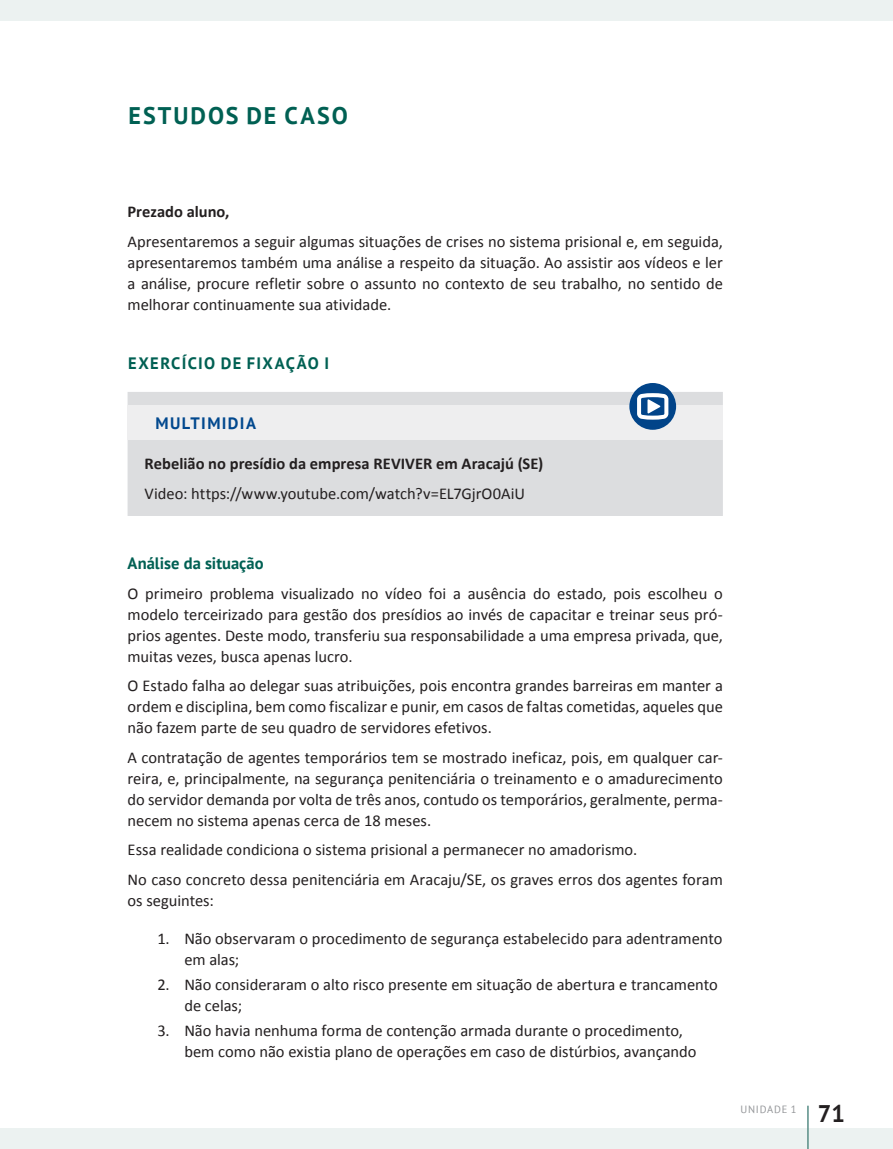
<style>
.page{position:relative;width:893px;height:1149px;background:#fff}
.page>*{position:absolute;margin:0;border:0;box-sizing:border-box;transform-origin:0 0}
.Titulo_1{font:700 24px "PT Sans";letter-spacing:.085em;color:#006053}
.t1{font:700 24px "PT Sans";color:#231f20}
.texto_base{font:16.5px/21px "Calibri";color:#231f20;text-align:justify}
.texto_base-2{font:700 16.5px "Calibri";color:#231f20}
.nivel3{font:700 16.5px "PT Sans";letter-spacing:.08em;color:#006053}
.texto_base-3{font:700 16.5px "PT Sans";color:#006053}
.objetivos{font:700 16.5px "PT Sans";letter-spacing:.08em;color:#01488e}
.t2{font:10.5px "PT Sans";letter-spacing:.08em;color:#939598}
</style>
<div class="page">
<div style="left:0;top:0;width:893px;height:21px;background:#ecf2f1"></div>
<div style="left:0;top:1127px;width:893px;height:21px;background:#ecf2f1"></div>
<hr style="left:807px;top:1105px;width:2px;height:43px;background:#578d86">
<hr style="left:0;top:0;width:1px;height:1148px;background:#a2bbb8">
<div style="left:128px;top:392px;width:595px;height:124px;background:#dcdddf"></div>
<div style="left:128px;top:405px;width:595px;height:35px;background:#eeeeef"></div>
<svg style="left:629px;top:383px;width:47px;height:46px"></svg>
<p class="Titulo_1" style="left:129px;top:100px;width:221px">ESTUDOS DE CASO</p>
<p class="texto_base-2" style="left:128px;top:201px;width:103px">Prezado aluno,</p>
<p class="texto_base" style="left:128px;top:231px;width:597px">Apresentaremos a seguir algumas situações de crises no sistema prisional e, em seguida, apresentaremos também uma análise a respeito da situação. Ao assistir aos vídeos e ler a análise, procure refletir sobre o assunto no contexto de seu trabalho, no sentido de melhorar continuamente sua atividade.</p>
<p class="nivel3" style="left:128px;top:352px;width:202px">EXERCÍCIO DE FIXAÇÃO I</p>
<p class="objetivos" style="left:155px;top:412px;width:102px">MULTIMIDIA</p>
<p class="texto_base-2" style="left:145px;top:453px;width:400px">Rebelião no presídio da empresa REVIVER em Aracajú (SE)</p>
<p class="texto_base" style="left:145px;top:483px;width:382px">Video: https://www.youtube.com/watch?v=EL7GjrO0AiU</p>
<p class="texto_base-3" style="left:128px;top:552px;width:138px">Análise da situação</p>
<p class="texto_base" style="left:128px;top:582px;width:597px">O primeiro problema visualizado no vídeo foi a ausência do estado, pois escolheu o modelo terceirizado para gestão dos presídios ao invés de capacitar e treinar seus pró&shy;prios agentes. Deste modo, transferiu sua responsabilidade a uma empresa privada, que, muitas vezes, busca apenas lucro.</p>
<p class="texto_base" style="left:128px;top:675px;width:597px">O Estado falha ao delegar suas atribuições, pois encontra grandes barreiras em manter a ordem e disciplina, bem como fiscalizar e punir, em casos de faltas cometidas, aqueles que não fazem parte de seu quadro de servidores efetivos.</p>
<p class="texto_base" style="left:128px;top:746px;width:597px">A contratação de agentes temporários tem se mostrado ineficaz, pois, em qualquer car&shy;reira, e, principalmente, na segurança penitenciária o treinamento e o amadurecimento do servidor demanda por volta de três anos, contudo os temporários, geralmente, perma&shy;necem no sistema apenas cerca de 18 meses.</p>
<p class="texto_base" style="left:128px;top:839px;width:511px">Essa realidade condiciona o sistema prisional a permanecer no amadorismo.</p>
<p class="texto_base" style="left:128px;top:868px;width:597px">No caso concreto dessa penitenciária em Aracaju/SE, os graves erros dos agentes foram os seguintes:</p>
<p class="texto_base" style="left:184px;top:927px;width:540px;text-indent:-27px">1. Não observaram o procedimento de segurança estabelecido para adentramento em alas;</p>
<p class="texto_base" style="left:184px;top:973px;width:535px;text-indent:-27px">2. Não consideraram o alto risco presente em situação de abertura e trancamento de celas;</p>
<p class="texto_base" style="left:184px;top:1020px;width:514px;text-indent:-27px">3. Não havia nenhuma forma de contenção armada durante o procedimento, bem como não existia plano de operações em caso de distúrbios, avançando</p>
<p class="t2" style="left:740px;top:1102px;width:58px">UNIDADE 1</p>
<h1 class="t1" style="left:818px;top:1097px;width:29px">71</h1>
</div>
